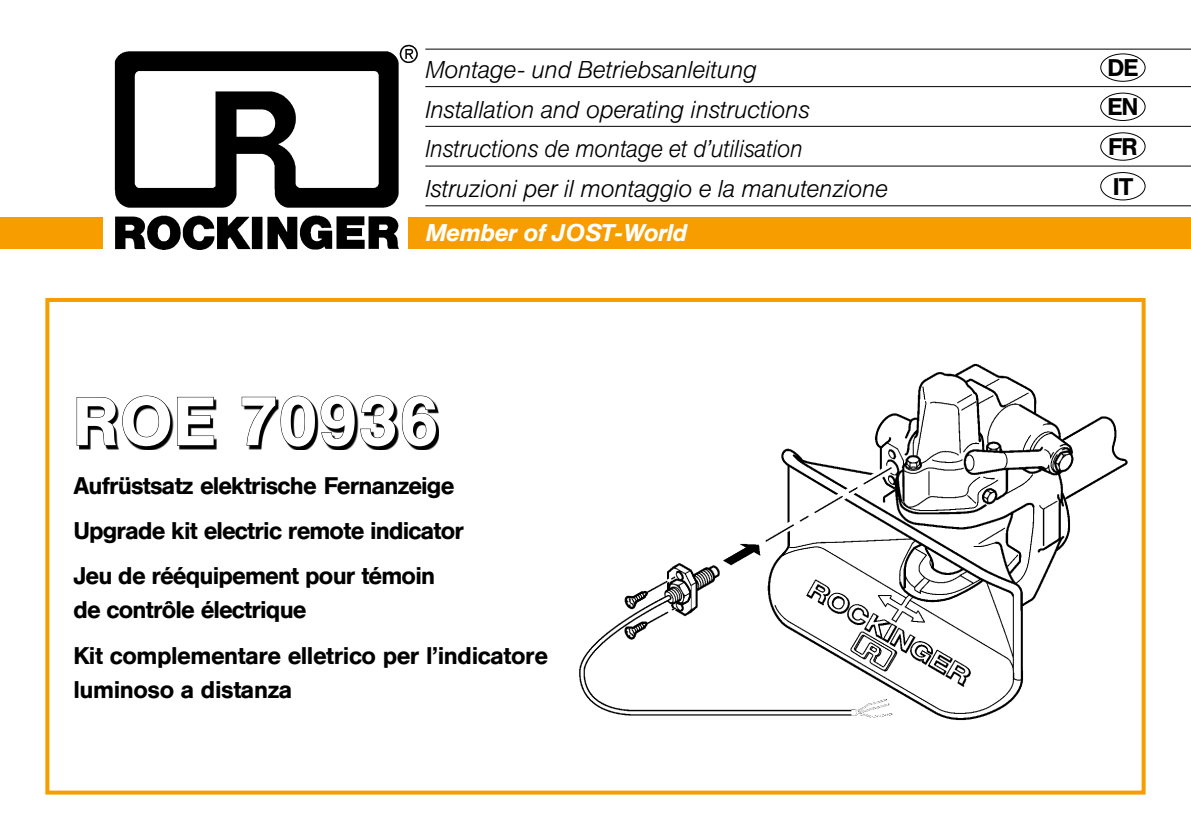
<style>
.page{position:relative;width:1191px;height:840px;background:#fff}
.page>*{position:absolute;margin:0;border:0;box-sizing:border-box;transform-origin:0 0}
.t1{font:500 68px "HE10";letter-spacing:.04em;color:#fff}
.t2{font:500 24px/45.4px "HE10";color:#000}
.t3{font:italic 300 24px/39.6px "HE10";letter-spacing:.015em;color:#000}
.t4{font:italic 500 24px "HE10";letter-spacing:.015em;color:#fff}
</style>
<div class="page">
<div style="left:45px;top:298px;width:1100px;height:496px;background:#fff;border:4px solid #f79d00"></div>
<hr style="left:425px;top:49px;width:766px;height:1px;background:#000">
<hr style="left:425px;top:86px;width:766px;height:1px;background:#000">
<hr style="left:425px;top:126px;width:766px;height:1px;background:#000">
<hr style="left:425px;top:166px;width:766px;height:1px;background:#000">
<hr style="left:425px;top:205px;width:766px;height:1px;background:#000">
<div style="left:0;top:217px;width:102px;height:31px;background:#f79d00"></div>
<div style="left:408px;top:217px;width:783px;height:31px;background:#f79d00"></div>
<img style="left:114px;top:44px;width:308px;height:206px">
<div style="left:1100px;top:53px;width:45px;height:29px;border:1px solid #000;border-radius:50%"></div>
<div style="left:1100px;top:93px;width:45px;height:28px;border:1px solid #000;border-radius:50%"></div>
<div style="left:1100px;top:132px;width:45px;height:29px;border:1px solid #000;border-radius:50%"></div>
<div style="left:1100px;top:172px;width:45px;height:28px;border:1px solid #000;border-radius:50%"></div>
<svg style="left:79px;top:399px;width:360px;height:51px"></svg>
<svg style="left:76px;top:298px;width:139px;height:148px"></svg>
<svg style="left:241px;top:395px;width:154px;height:55px"></svg>
<svg style="left:402px;top:395px;width:34px;height:52px"></svg>
<img style="left:579px;top:363px;width:549px;height:358px">
<p class="t3" style="left:425px;top:50px;width:464px">Montage- und Betriebsanleitung<br>Installation and operating instructions Instructions de montage et d’utilisation Istruzioni per il montaggio e la manutenzione</p>
<p class="t4" style="left:425px;top:219px;width:262px">Member of JOST-World</p>
<h1 class="t1" style="left:74px;top:380px;width:365px">ROE 70936</h1>
<p class="t2" style="left:74px;top:462px;width:391px">Aufrüstsatz elektrische Fernanzeige<br>Upgrade kit electric remote indicator<br>Jeu de rééquipement pour témoin</p>
<p class="t2" style="left:74px;top:586px;width:475px">de contrôle électrique<br>Kit complementare elletrico per l’indicatore</p>
<p class="t2" style="left:74px;top:666px;width:220px">luminoso a distanza</p>
<p class="t2" style="left:1107px;top:47px;width:32px;line-height:39.6px;text-align:justify">DE EN FR IT</p>
</div>
